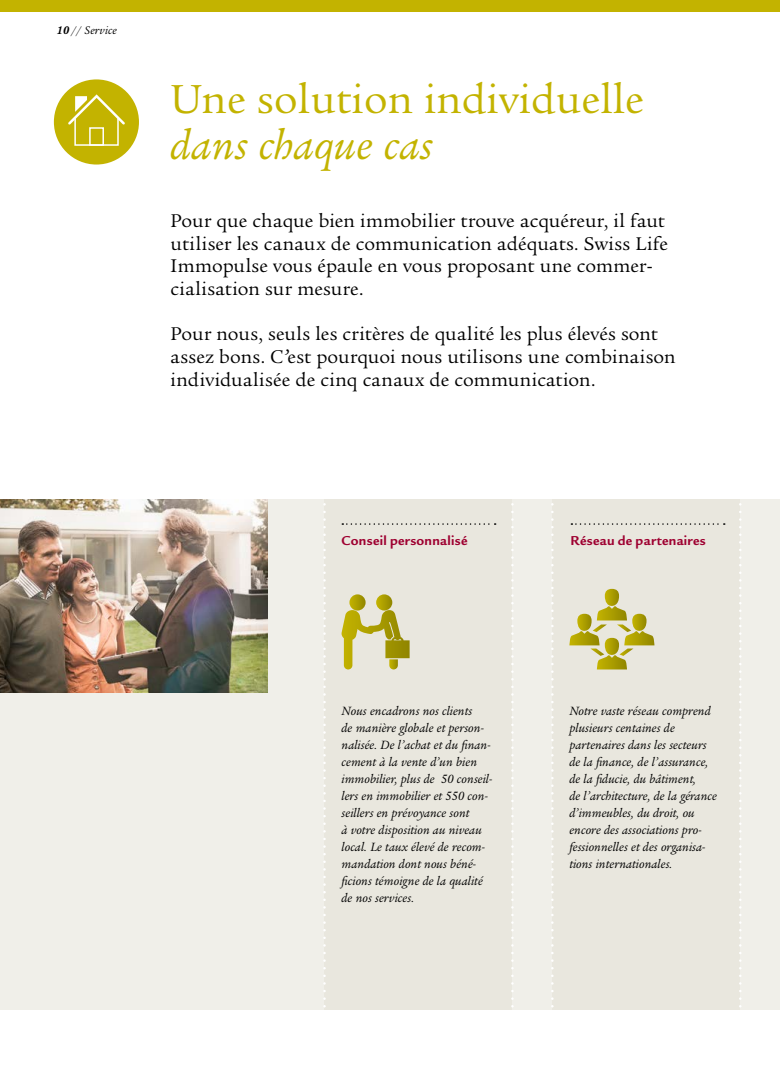
<style>
.page{position:relative;width:780px;height:1078px;background:#fff}
.page>*{position:absolute;margin:0;border:0;box-sizing:border-box;transform-origin:0 0}
.t1{font:44px "Legacy Serif ITC Pro";letter-spacing:.005em;color:#c3b300}
.t2{font:italic 44px "Legacy Serif ITC Pro";letter-spacing:.005em;color:#c3b300}
.t3{font:20px/22.7px "Legacy Serif ITC Pro";letter-spacing:.01em;color:#000}
.t4{font:700 14px "Legacy Sans ITC Pro";letter-spacing:.02em;color:#9e0030}
.t5{font:italic 13px/17px "Legacy Serif ITC Pro";letter-spacing:.005em;color:#000}
.t6{font:italic 12px "Legacy Serif ITC Pro";letter-spacing:.01em;color:#000}
.s1{font-weight:700}
.s2{font-weight:500;font-style:italic}
</style>
<div class="page">
<div style="left:0;top:499px;width:780px;height:510px;background:#f0efe9"></div>
<div style="left:552px;top:499px;width:188px;height:510px;background:#edebe3"></div>
<img style="left:0;top:499px;width:267px;height:193px">
<svg style="left:604px;top:588px;width:15px;height:18px"></svg>
<svg style="left:569px;top:606px;width:85px;height:63px"></svg>
<svg style="left:571px;top:523px;width:153px;height:1px"></svg>
<div style="left:324px;top:499px;width:188px;height:510px;background:#edebe3"></div>
<svg style="left:342px;top:523px;width:153px;height:1px"></svg>
<svg style="left:349px;top:594px;width:16px;height:16px"></svg>
<svg style="left:376px;top:594px;width:16px;height:16px"></svg>
<svg style="left:341px;top:610px;width:68px;height:59px"></svg>
<svg style="left:551px;top:503px;width:2px;height:507px"></svg>
<svg style="left:739px;top:503px;width:2px;height:507px"></svg>
<svg style="left:323px;top:503px;width:3px;height:507px"></svg>
<svg style="left:511px;top:503px;width:2px;height:507px"></svg>
<div style="left:0;top:0;width:780px;height:11px;background:#c3b300"></div>
<div style="left:54px;top:79px;width:85px;height:85px;background:#c3b300;border-radius:50%"></div>
<svg style="left:68px;top:94px;width:57px;height:52px"></svg>
<div style="left:89px;top:127px;width:15px;height:19px;border:1px solid #fff"></div>
<p class="t6" style="left:57px;top:23px;width:62px"><span class="s1">10</span> // Service</p>
<h1 class="t1" style="left:171px;top:73px;width:475px">Une solution individuelle</h1>
<h1 class="t2" style="left:171px;top:117px;width:264px">dans chaque cas</h1>
<h2 class="t3" style="left:171px;top:209px;width:499px">Pour que chaque bien immobilier trouve acquéreur, il faut utiliser les canaux de communication adéquats. Swiss Life Immopulse vous épaule en vous proposant une commer&shy;cialisation sur mesure.</h2>
<h2 class="t3" style="left:171px;top:322px;width:506px">Pour nous, seuls les critères de qualité les plus élevés sont assez bons. C<span class="s2">’</span>est pourquoi nous utilisons une combinaison individualisée de cinq canaux de communication.</h2>
<p class="t4" style="left:341px;top:532px;width:127px">Conseil personnalisé</p>
<p class="t4" style="left:570px;top:532px;width:137px">Réseau de partenaires</p>
<p class="t5" style="left:341px;top:701px;width:152px">Nous encadrons nos clients<br>de manière globale et person&shy;nalisée. De l’achat et du finan&shy;cement à la vente d’un bien immobilier, plus de 50 conseil&shy;lers en immobilier et 550 con&shy;seillers en prévoyance sont<br>à votre disposition au niveau local. Le taux élevé de recom&shy;mandation dont nous béné&shy;ficions témoigne de la qualité de nos services.</p>
<p class="t5" style="left:569px;top:701px;width:149px">Notre vaste réseau comprend plusieurs centaines de partenaires dans les secteurs de la finance, de l’assurance, de la fiducie, du bâtiment,<br>de l’architecture, de la gérance d’immeubles, du droit, ou encore des associations pro&shy;fessionnelles et des organisa&shy;tions internationales.</p>
</div>
